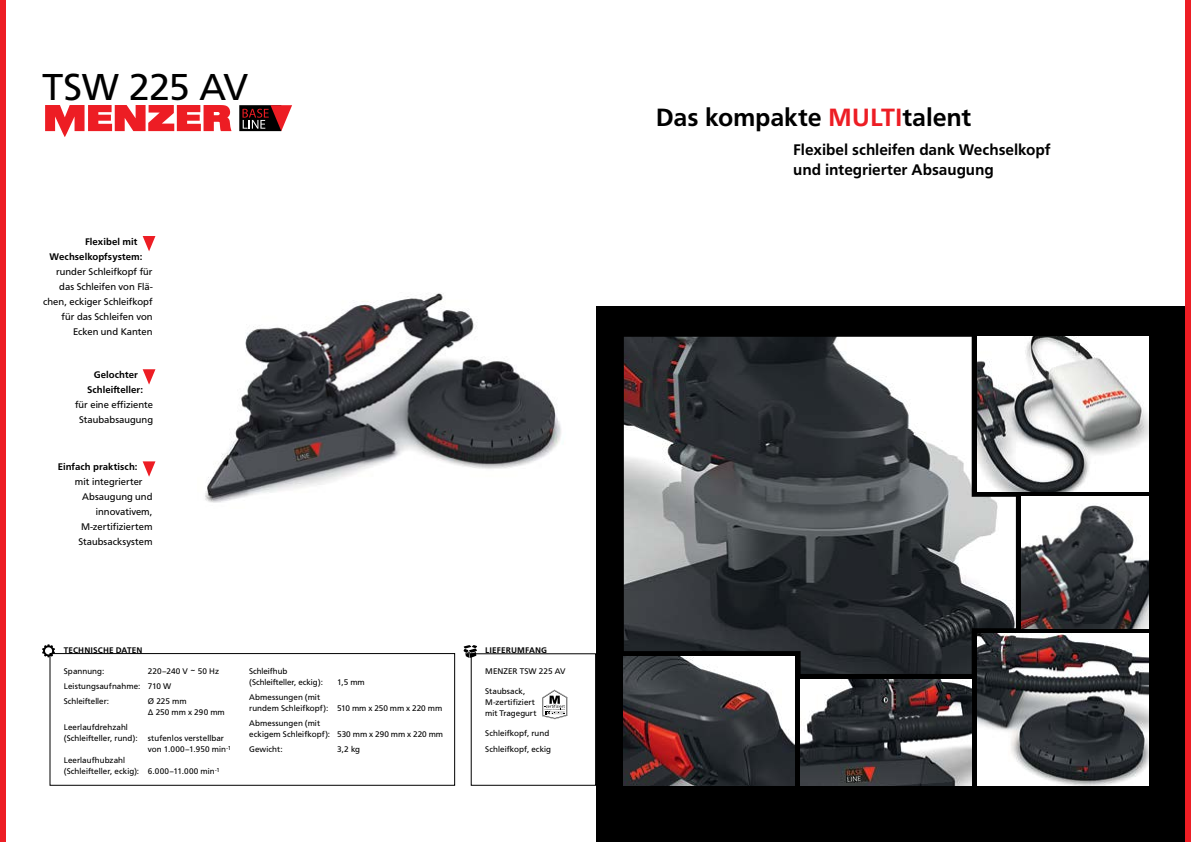
<style>
.page{position:relative;width:1191px;height:842px;background:#fff}
.page>*{position:absolute;margin:0;border:0;box-sizing:border-box;transform-origin:0 0}
.t1{font:39px "Carto Gothic Std";letter-spacing:-.015em;color:#000}
.t2{font:700 26px "Carto Gothic Std";letter-spacing:-.005em;color:#000}
.t3{font:700 16px/20px "Carto Gothic Std";color:#000}
.t4{font:10px/15px "Carto Gothic Std";letter-spacing:.005em;color:#000;text-align:center}
.t5{font:700 10px/15px "Carto Gothic Std";letter-spacing:.01em;color:#000;text-align:center}
.t6{font:8.5px/11px "Carto Gothic Std";letter-spacing:.01em;color:#000}
.t7{font:700 8.5px "Carto Gothic Std";letter-spacing:.015em;color:#000}
.s1{color:#ed1d24}
</style>
<div class="page">
<div style="left:239px;top:105px;width:42px;height:26px;background:#000"></div>
<svg style="left:45px;top:105px;width:186px;height:32px"></svg>
<div style="left:596px;top:306px;width:595px;height:536px;background:#000"></div>
<div style="left:1185px;top:0;width:6px;height:842px;background:#ed1d24"></div>
<div style="left:0;top:0;width:5px;height:842px;background:#ed1d24"></div>
<svg style="left:143px;top:236px;width:12px;height:15px"></svg>
<svg style="left:143px;top:369px;width:12px;height:16px"></svg>
<svg style="left:143px;top:461px;width:12px;height:16px"></svg>
<div style="left:50px;top:653px;width:405px;height:132px;border:1px solid #000"></div>
<svg style="left:42px;top:644px;width:13px;height:13px"></svg>
<svg style="left:463px;top:645px;width:14px;height:13px"></svg>
<svg style="left:542px;top:690px;width:25px;height:29px"></svg>
<img style="left:205px;top:293px;width:356px;height:210px">
<svg style="left:242px;top:105px;width:50px;height:26px"></svg>
<img style="left:1016px;top:337px;width:132px;height:154px">
<img style="left:624px;top:674px;width:171px;height:111px">
<img style="left:624px;top:337px;width:392px;height:337px">
<img style="left:977px;top:634px;width:171px;height:151px">
<img style="left:800px;top:680px;width:171px;height:105px">
<img style="left:1021px;top:497px;width:127px;height:131px">
<h1 class="t1" style="left:43px;top:65px;width:207px">TSW 225 AV</h1>
<p class="t5" style="left:50px;top:234px;width:94px;text-align:left;text-indent:35px">Flexibel mit<br>Wechselkopfsystem:</p>
<p class="t4" style="left:43px;top:264px;width:111px;text-align:right">runder Schleifkopf für das Schleifen von Flä&shy;chen, eckiger Schleifkopf für das Schleifen von<br>Ecken und Kanten</p>
<p class="t5" style="left:87px;top:367px;width:57px">Gelochter<br>Schleifteller:</p>
<p class="t4" style="left:75px;top:397px;width:80px">für eine effiziente<br>Staubabsaugung</p>
<p class="t5" style="left:58px;top:460px;width:81px">Einfach praktisch:</p>
<p class="t4" style="left:75px;top:475px;width:69px">mit integrierter</p>
<p class="t4" style="left:82px;top:490px;width:72px">Absaugung und</p>
<p class="t4" style="left:96px;top:505px;width:58px">innovativem,</p>
<p class="t4" style="left:81px;top:520px;width:73px">M-zertifiziertem</p>
<p class="t4" style="left:78px;top:535px;width:76px">Staubsacksystem</p>
<p class="t7" style="left:64px;top:645px;width:80px">TECHNISCHE DATEN</p>
<p class="t7" style="left:485px;top:645px;width:63px">LIEFERUMFANG</p>
<p class="t6" style="left:485px;top:666px;width:82px">MENZER TSW 225 AV</p>
<p class="t6" style="left:485px;top:686px;width:53px">Staubsack,<br>M-zertifiziert mit Tragegurt</p>
<p class="t6" style="left:485px;top:725px;width:67px;line-height:16px">Schleifkopf, rund<br>Schleifkopf, eckig</p>
<p class="t6" style="left:249px;top:666px;width:75px">Schleifhub (Schleifteller, eckig):</p>
<p class="t6" style="left:337px;top:677px;width:29px">1,5 mm</p>
<p class="t6" style="left:249px;top:692px;width:194px">Abmessungen (mit<br>rundem Schleifkopf): 510 mm x 250 mm x 220 mm</p>
<p class="t6" style="left:249px;top:718px;width:195px">Abmessungen (mit<br>eckigem Schleifkopf): 530 mm x 290 mm x 220 mm</p>
<p class="t6" style="left:249px;top:744px;width:35px">Gewicht:</p>
<p class="t6" style="left:337px;top:744px;width:24px">3,2 kg</p>
<p class="t6" style="left:64px;top:666px;width:42px">Spannung:</p>
<p class="t6" style="left:64px;top:664px;width:157px;line-height:15px;text-indent:84px">220–240 V ~ 50 Hz<br>Leistungsaufnahme: 710 W<br>Schleifteller:</p>
<p class="t6" style="left:148px;top:696px;width:78px">Ø 225 mm<br>Δ 250 mm x 290 mm</p>
<p class="t6" style="left:64px;top:722px;width:66px">Leerlaufdrehzahl</p>
<p class="t6" style="left:64px;top:733px;width:162px">(Schleifteller, rund): stufenlos verstellbar</p>
<p class="t6" style="left:148px;top:744px;width:85px">von 1.000–1.950 min<sup>-1</sup></p>
<p class="t6" style="left:64px;top:755px;width:63px">Leerlaufhubzahl</p>
<p class="t6" style="left:64px;top:766px;width:157px">(Schleifteller, eckig): 6.000–11.000 min<sup>-1</sup></p>
<h2 class="t2" style="left:656px;top:102px;width:317px">Das kompakte <span class="s1">MULTI</span>talent</h2>
<h3 class="t3" style="left:793px;top:140px;width:259px">Flexibel schleifen dank Wechselkopf und integrierter Absaugung</h3>
</div>
